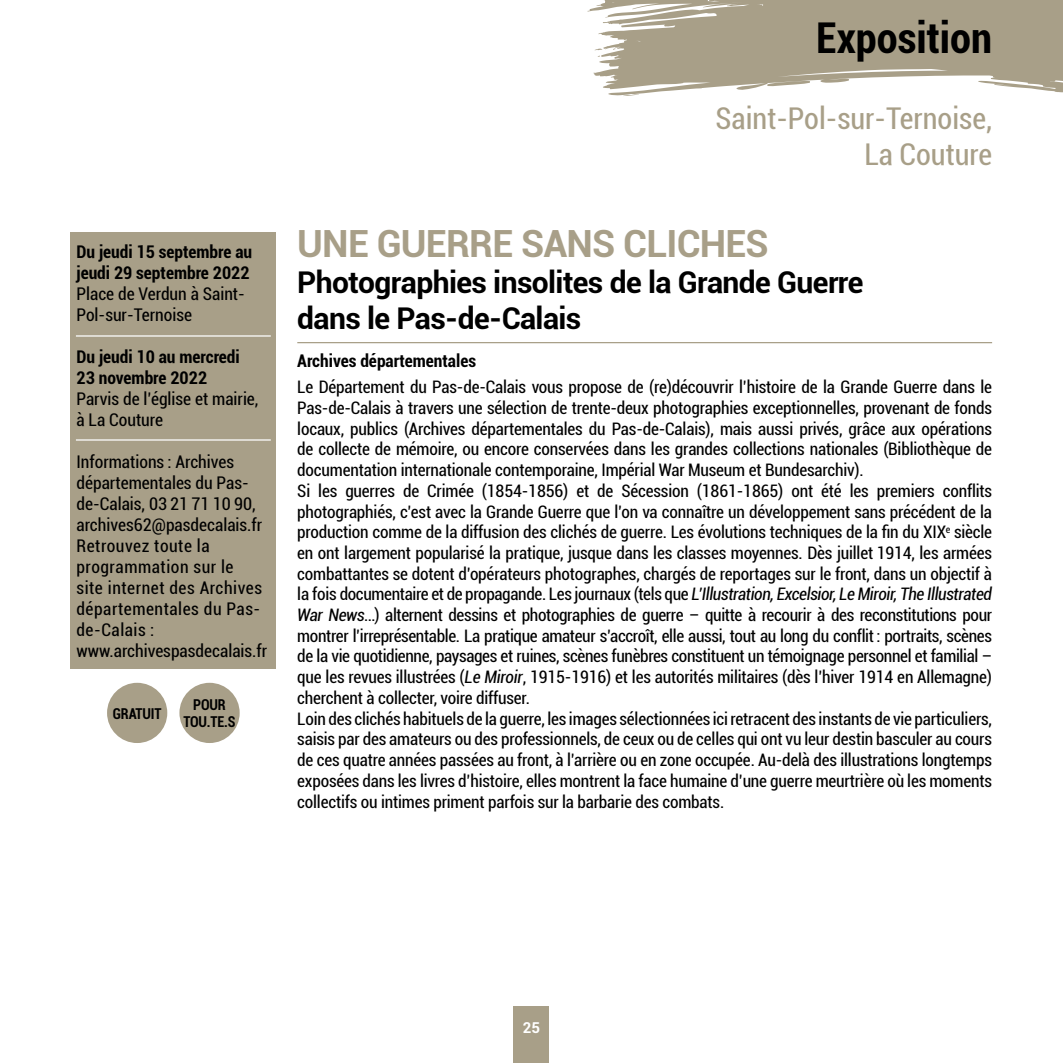
<style>
.page{position:relative;width:1063px;height:1063px;background:#fff}
.page>*{position:absolute;margin:0;border:0;box-sizing:border-box;transform-origin:0 0}
.t1{font:700 condensed 42.5px "Roboto";color:#000}
.t2{font:700 37.5px "Roboto";letter-spacing:-.02em;color:#a89f88}
.t3{font:700 30px/36px "Roboto";letter-spacing:-.02em;color:#000}
.t4{font:condensed 30px/36px "Roboto";color:#a89f88;text-align:right}
.t5{font:condensed 17.5px/21px "Roboto";color:#000}
.t6{font:700 condensed 17.5px/21px "Roboto";color:#000}
.t7{font:condensed 17.25px/20.8px "Roboto";letter-spacing:-.01em;color:#000}
.t8{font:700 condensed 15px/17.5px "Roboto";letter-spacing:-.01em;color:#000;text-align:center;scale:.95 1}
.t9{font:700 15px "Roboto";color:#fff}
.s1{font-style:italic}
</style>
<div class="page">
<div style="left:71px;top:232px;width:205px;height:436px;background:#a89f88"></div>
<svg style="left:587px;top:0;width:476px;height:96px;fill:#a89f88"></svg>
<hr style="left:297px;top:342px;width:695px;height:1px;background:#a89f88">
<div style="left:514px;top:1006px;width:35px;height:57px;background:#a89f88"></div>
<hr style="left:76px;top:335px;width:195px;height:2px;background:#fff">
<hr style="left:76px;top:439px;width:195px;height:2px;background:#fff">
<div style="left:179px;top:683px;width:61px;height:60px;background:#a89f88;border-radius:50%"></div>
<div style="left:107px;top:683px;width:60px;height:60px;background:#a89f88;border-radius:50%"></div>
<p class="t6" style="left:76px;top:240px;width:177px">Du jeudi 15 septembre au jeudi 29 septembre 2022</p>
<p class="t5" style="left:76px;top:282px;width:170px">Place de Verdun à Saint-<br>Pol-sur-Ternoise</p>
<p class="t6" style="left:76px;top:345px;width:165px">Du jeudi 10 au mercredi<br>23 novembre 2022</p>
<p class="t5" style="left:76px;top:387px;width:183px">Parvis de l’église et mairie, à La Couture</p>
<p class="t5" style="left:76px;top:450px;width:192px">Informations : Archives départementales du Pas&shy;de-Calais, 03 21 71 10 90, archives62@pasdecalais.fr<br>Retrouvez toute la programmation sur le<br>site internet des Archives départementales du Pas&shy;de-Calais : www.archivespasdecalais.fr</p>
<p class="t8" style="left:113px;top:704px;width:52px">GRATUIT</p>
<p class="t8" style="left:183px;top:695px;width:56px">POUR<br>TOU.TE.S</p>
<h1 class="t1" style="left:816px;top:8px;width:177px">Exposition</h1>
<h3 class="t4" style="left:716px;top:99px;width:278px">Saint-Pol-sur-Ternoise,<br>La Couture</h3>
<h2 class="t2" style="left:297px;top:217px;width:473px">UNE GUERRE SANS CLICHES</h2>
<h3 class="t3" style="left:297px;top:263px;width:568px">Photographies insolites de la Grande Guerre dans le Pas-de-Calais</h3>
<p class="t6" style="left:297px;top:350px;width:180px">Archives départementales</p>
<p class="t7" style="left:297px;top:376px;width:696px">Le Département du Pas-de-Calais vous propose de (re)découvrir l’histoire de la Grande Guerre dans le Pas-de-Calais à travers une sélection de trente-deux photographies exceptionnelles, provenant de fonds locaux, publics (Archives départementales du Pas-de-Calais), mais aussi privés, grâce aux opérations de collecte de mémoire, ou encore conservées dans les grandes collections nationales (Bibliothèque de documentation internationale contemporaine, Impérial War Museum et Bundesarchiv).<br>Si les guerres de Crimée (1854-1856) et de Sécession (1861-1865) ont été les premiers conflits photographiés, c’est avec la Grande Guerre que l’on va connaître un développement sans précédent de la production comme de la diffusion des clichés de guerre. Les évolutions techniques de la fin du XIX<sup>e</sup> siècle en ont largement popularisé la pratique, jusque dans les classes moyennes. Dès juillet 1914, les armées combattantes se dotent d’opérateurs photographes, chargés de reportages sur le front, dans un objectif à la fois documentaire et de propagande. Les journaux (tels que <span class="s1">L’Illustration, Excelsior, Le Miroir, The Illustrated War News</span>…) alternent dessins et photographies de guerre – quitte à recourir à des reconstitutions pour montrer l’irreprésentable. La pratique amateur s’accroît, elle aussi, tout au long du conflit : portraits, scènes de la vie quotidienne, paysages et ruines, scènes funèbres constituent un témoignage personnel et familial – que les revues illustrées (<span class="s1">Le Miroir</span>, 1915-1916) et les autorités militaires (dès l’hiver 1914 en Allemagne) cherchent à collecter, voire diffuser.<br>Loin des clichés habituels de la guerre, les images sélectionnées ici retracent des instants de vie particuliers, saisis par des amateurs ou des professionnels, de ceux ou de celles qui ont vu leur destin basculer au cours de ces quatre années passées au front, à l’arrière ou en zone occupée. Au-delà des illustrations longtemps exposées dans les livres d’histoire, elles montrent la face humaine d’une guerre meurtrière où les moments collectifs ou intimes priment parfois sur la barbarie des combats.</p>
<p class="t9" style="left:523px;top:1017px;width:19px">25</p>
</div>
